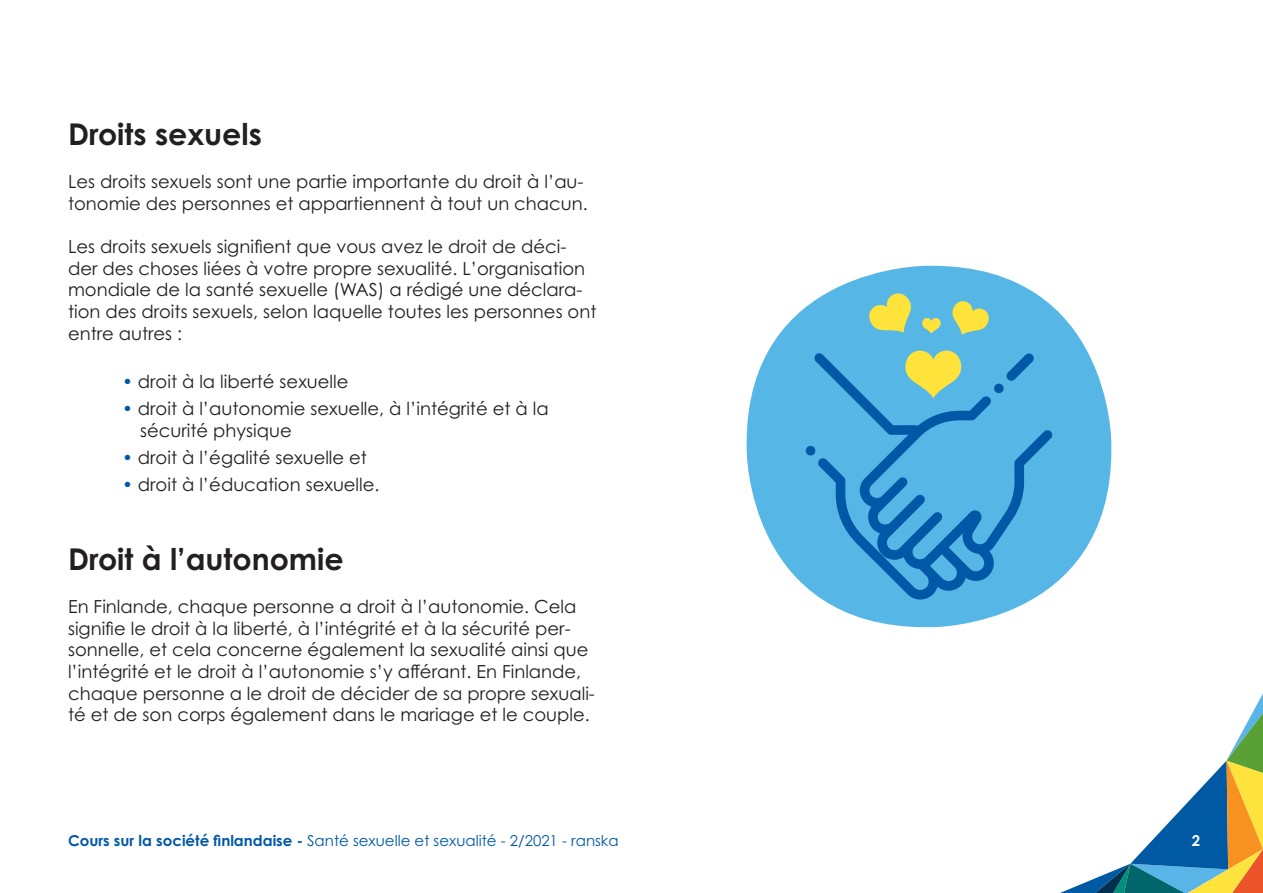
<style>
.page{position:relative;width:1263px;height:893px;background:#fff}
.page>*{position:absolute;margin:0;border:0;box-sizing:border-box;transform-origin:0 0}
.t1{font:700 30px "Century Gothic Pro";color:#231f20}
.t2{font:18px/21.6px "Century Gothic Pro";color:#231f20}
.t3{font:15px "Century Gothic Pro";color:#0158a6}
.t4{font:700 15px "Century Gothic Pro";color:#fff}
.s1{color:#0158a6}
.s2{font-weight:700}
</style>
<div class="page">
<svg style="left:1060px;top:693px;width:203px;height:200px"></svg>
<div style="left:747px;top:266px;width:364px;height:361px;background:#56b7e7;border-radius:178px"></div>
<svg style="left:814px;top:353px;width:238px;height:247px"></svg>
<svg style="left:806px;top:446px;width:9px;height:9px"></svg>
<svg style="left:869px;top:293px;width:42px;height:40px"></svg>
<svg style="left:952px;top:301px;width:37px;height:34px"></svg>
<svg style="left:905px;top:350px;width:57px;height:48px"></svg>
<svg style="left:922px;top:318px;width:19px;height:16px"></svg>
<p class="t1" style="left:68px;top:116px;width:195px">Droits sexuels</p>
<p class="t2" style="left:68px;top:171px;width:521px">Les droits sexuels sont une partie importante du droit à l’au&shy;tonomie des personnes et appartiennent à tout un chacun.</p>
<p class="t2" style="left:68px;top:236px;width:530px">Les droits sexuels signifient que vous avez le droit de déci&shy;der des choses liées à votre propre sexualité. L’organisation mondiale de la santé sexuelle (WAS) a rédigé une déclara&shy;tion des droits sexuels, selon laquelle toutes les personnes ont entre autres :</p>
<p class="t2" style="left:122px;top:371px;width:228px"><span class="s1">•</span> droit à la liberté sexuelle</p>
<p class="t2" style="left:140px;top:398px;width:410px;text-indent:-18px"><span class="s1">•</span> droit à l’autonomie sexuelle, à l’intégrité et à la sécurité physique</p>
<p class="t2" style="left:122px;top:446px;width:246px"><span class="s1">•</span> droit à l’égalité sexuelle et</p>
<p class="t2" style="left:122px;top:473px;width:259px"><span class="s1">•</span> droit à l’éducation sexuelle.</p>
<p class="t1" style="left:68px;top:540px;width:277px">Droit à l’autonomie</p>
<p class="t2" style="left:68px;top:596px;width:528px">En Finlande, chaque personne a droit à l’autonomie. Cela signifie le droit à la liberté, à l’intégrité et à la sécurité per&shy;sonnelle, et cela concerne également la sexualité ainsi que l’intégrité et le droit à l’autonomie s’y afférant. En Finlande, chaque personne a le droit de décider de sa propre sexuali&shy;té et de son corps également dans le mariage et le couple.</p>
<p class="t3" style="left:68px;top:832px;width:552px"><span class="s2">Cours sur la société finlandaise -</span> Santé sexuelle et sexualité - 2/2021 - ranska</p>
<p class="t4" style="left:1192px;top:831px;width:10px">2</p>
</div>
